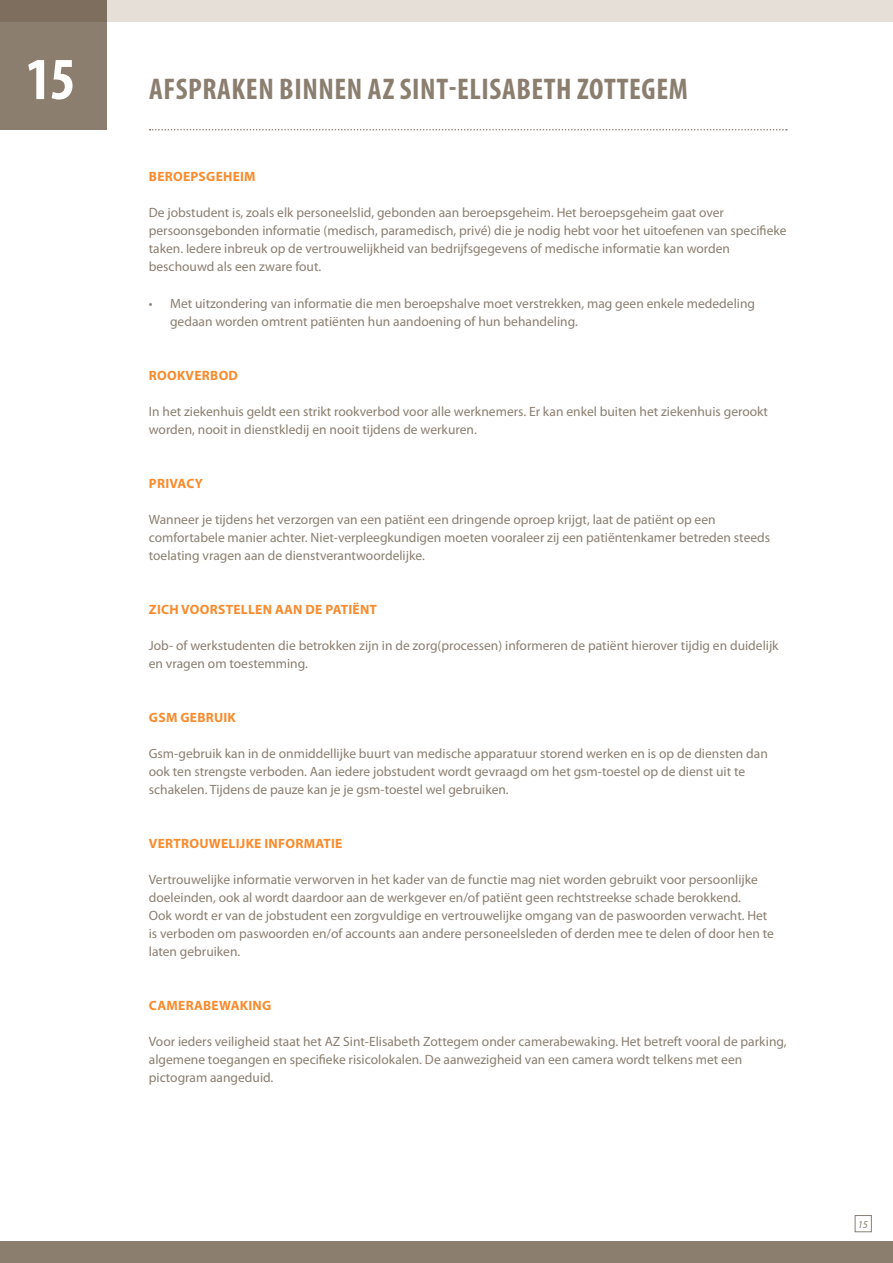
<style>
.page{position:relative;width:893px;height:1263px;background:#fff}
.page>*{position:absolute;margin:0;border:0;box-sizing:border-box;transform-origin:0 0}
.t1{font:700 condensed 60px "Myriad Pro";color:#fff}
.t2{font:700 condensed 30px "Myriad Pro";letter-spacing:.02em;color:#8b7e6f}
.t3{font:13.5px/18px "Myriad Pro";color:#8b7e6f}
.t4{font:700 13.5px "Myriad Pro";letter-spacing:.02em;color:#f88b2d}
.t5{font:italic 10.5px "Myriad Pro";color:#8b7e6f}
</style>
<div class="page">
<div style="left:855px;top:1215px;width:17px;height:17px;border:1px solid #8b7e6f"></div>
<svg style="left:150px;top:129px;width:637px;height:1px"></svg>
<div style="left:0;top:0;width:893px;height:21px;background:#e6dfd8"></div>
<div style="left:0;top:0;width:106px;height:130px;background:linear-gradient(to bottom,#837566,#8e8273)"></div>
<div style="left:0;top:1242px;width:893px;height:21px;background:#8b7e6f"></div>
<h1 class="t1" style="left:26px;top:42px;width:51px">15</h1>
<h2 class="t2" style="left:149px;top:70px;width:540px">AFSPRAKEN BINNEN AZ SINT-ELISABETH ZOTTEGEM</h2>
<p class="t4" style="left:149px;top:167px;width:108px">BEROEPSGEHEIM</p>
<p class="t3" style="left:149px;top:203px;width:639px">De jobstudent is, zoals elk personeelslid, gebonden aan beroepsgeheim. Het beroepsgeheim gaat over persoonsgebonden informatie (medisch, paramedisch, privé) die je nodig hebt voor het uitoefenen van specifieke taken. Iedere inbreuk op de vertrouwelijkheid van bedrijfsgegevens of medische informatie kan worden beschouwd als een zware fout.</p>
<p class="t3" style="left:170px;top:294px;width:586px;text-indent:-21px">• Met uitzondering van informatie die men beroepshalve moet verstrekken, mag geen enkele mededeling gedaan worden omtrent patiënten hun aandoening of hun behandeling.</p>
<p class="t4" style="left:149px;top:366px;width:91px">ROOKVERBOD</p>
<p class="t3" style="left:149px;top:402px;width:621px">In het ziekenhuis geldt een strikt rookverbod voor alle werknemers. Er kan enkel buiten het ziekenhuis gerookt worden, nooit in dienstkledij en nooit tijdens de werkuren.</p>
<p class="t4" style="left:149px;top:474px;width:55px">PRIVACY</p>
<p class="t3" style="left:149px;top:510px;width:623px">Wanneer je tijdens het verzorgen van een patiënt een dringende oproep krijgt, laat de patiënt op een comfortabele manier achter. Niet-verpleegkundigen moeten vooraleer zij een patiëntenkamer betreden steeds toelating vragen aan de dienstverantwoordelijke.</p>
<p class="t4" style="left:149px;top:600px;width:230px">ZICH VOORSTELLEN AAN DE PATIËNT</p>
<p class="t3" style="left:149px;top:636px;width:631px">Job- of werkstudenten die betrokken zijn in de zorg(processen) informeren de patiënt hierover tijdig en duidelijk en vragen om toestemming.</p>
<p class="t4" style="left:149px;top:708px;width:88px">GSM GEBRUIK</p>
<p class="t3" style="left:149px;top:744px;width:620px">Gsm-gebruik kan in de onmiddellijke buurt van medische apparatuur storend werken en is op de diensten dan ook ten strengste verboden. Aan iedere jobstudent wordt gevraagd om het gsm-toestel op de dienst uit te schakelen. Tijdens de pauze kan je je gsm-toestel wel gebruiken.</p>
<p class="t4" style="left:149px;top:834px;width:195px">VERTROUWELIJKE INFORMATIE</p>
<p class="t3" style="left:149px;top:870px;width:627px">Vertrouwelijke informatie verworven in het kader van de functie mag niet worden gebruikt voor persoonlijke doeleinden, ook al wordt daardoor aan de werkgever en/of patiënt geen rechtstreekse schade berokkend.<br>Ook wordt er van de jobstudent een zorgvuldige en vertrouwelijke omgang van de paswoorden verwacht. Het is verboden om paswoorden en/of accounts aan andere personeelsleden of derden mee te delen of door hen te laten gebruiken.</p>
<p class="t4" style="left:149px;top:996px;width:124px">CAMERABEWAKING</p>
<p class="t3" style="left:149px;top:1032px;width:639px">Voor ieders veiligheid staat het AZ Sint-Elisabeth Zottegem onder camerabewaking. Het betreft vooral de parking, algemene toegangen en specifieke risicolokalen. De aanwezigheid van een camera wordt telkens met een pictogram aangeduid.</p>
<p class="t5" style="left:858px;top:1218px;width:12px">15</p>
</div>
